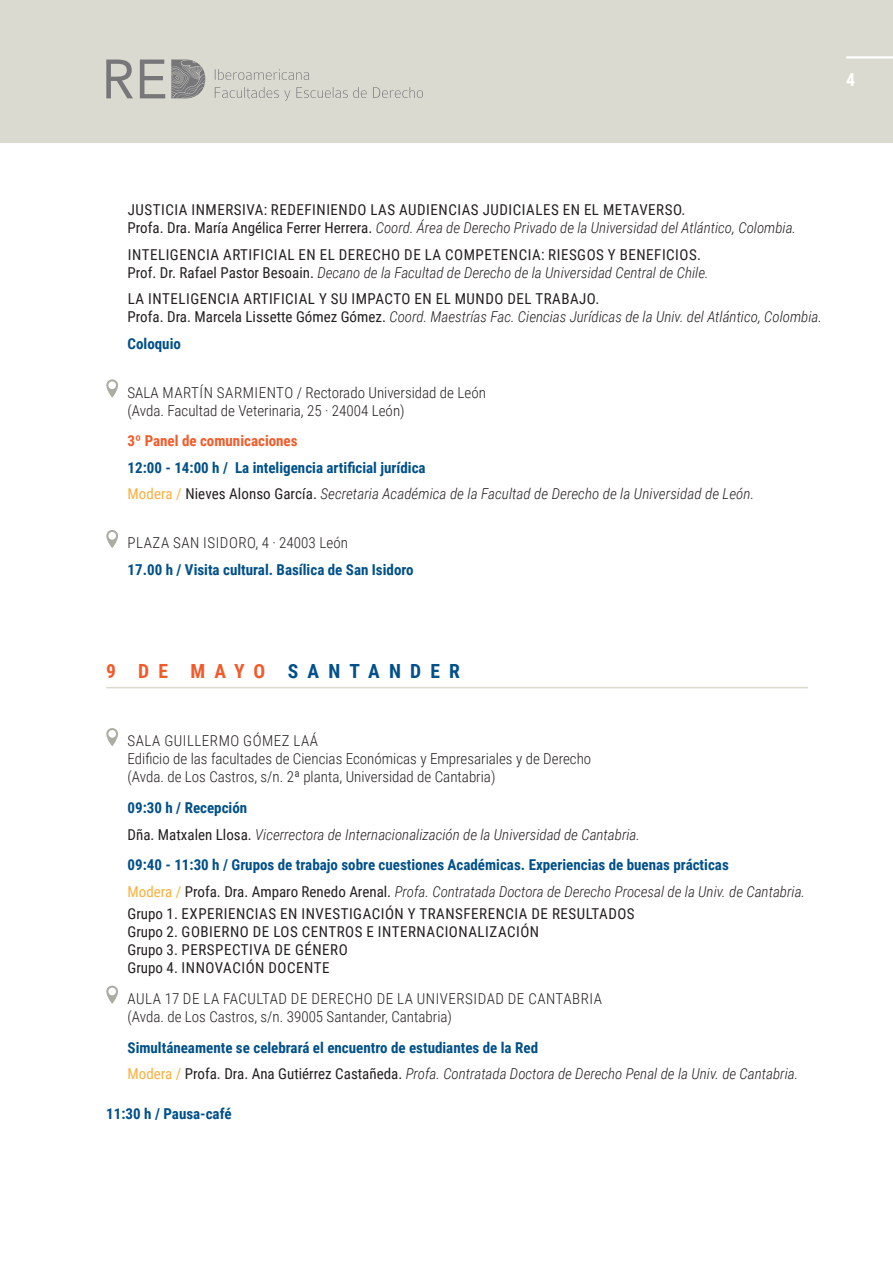
<style>
.page{position:relative;width:893px;height:1263px;background:#fff}
.page>*{position:absolute;margin:0;border:0;box-sizing:border-box;transform-origin:0 0}
.t1{font:700 19.5px "Roboto Condensed";letter-spacing:.475em;color:#015089}
.t2{font:700 18px "Roboto Condensed";color:#fff}
.t3{font:15px/18px "Roboto Condensed";letter-spacing:.035em;color:#231f20}
.t4{font:italic 300 15px "Roboto Condensed";color:#231f20}
.t5{font:300 15px/18px "Roboto Condensed";color:#231f20}
.t6{font:700 15px "Roboto Condensed";color:#015089}
.t7{font:300 15px "Roboto Condensed";letter-spacing:.035em;color:#231f20}
.t8{font:700 15px "Roboto Condensed";color:#f15b2a}
.s1{font-weight:300;font-style:italic}
.s2{font-weight:400;font-style:normal;color:#fbb03f}
.s3{font-weight:400;font-style:normal}
.s4{color:#f15b2a}
</style>
<div class="page">
<svg style="left:106px;top:379px;width:12px;height:19px"></svg>
<div style="left:108px;top:381px;width:8px;height:8px;background:#fff;border-radius:50%"></div>
<svg style="left:106px;top:530px;width:12px;height:18px"></svg>
<div style="left:108px;top:532px;width:8px;height:8px;background:#fff;border-radius:50%"></div>
<svg style="left:106px;top:728px;width:12px;height:18px"></svg>
<div style="left:108px;top:730px;width:8px;height:8px;background:#fff;border-radius:50%"></div>
<svg style="left:106px;top:985px;width:12px;height:19px"></svg>
<div style="left:108px;top:988px;width:8px;height:7px;background:#fff;border-radius:50%"></div>
<hr style="left:106px;top:687px;width:702px;height:1px;background:#dbdad1">
<div style="left:0;top:0;width:893px;height:142px;background:#dbdad1"></div>
<svg style="left:215px;top:87px;width:208px;height:14px"></svg>
<svg style="left:215px;top:69px;width:94px;height:11px"></svg>
<svg style="left:171px;top:60px;width:34px;height:38px"></svg>
<svg style="left:106px;top:60px;width:27px;height:38px"></svg>
<svg style="left:140px;top:60px;width:25px;height:38px"></svg>
<hr style="left:846px;top:56px;width:47px;height:3px;background:#fff">
<p class="t2" style="left:846px;top:67px;width:11px">4</p>
<p class="t3" style="left:128px;top:200px;width:670px">JUSTICIA INMERSIVA: REDEFINIENDO LAS AUDIENCIAS JUDICIALES EN EL METAVERSO.<br>Profa. Dra. María Angélica Ferrer Herrera. <span class="s1">Coord. Área de Derecho Privado de la Universidad del Atlántico, Colombia.</span></p>
<p class="t3" style="left:128px;top:245px;width:582px">INTELIGENCIA ARTIFICIAL EN EL DERECHO DE LA COMPETENCIA: RIESGOS Y BENEFICIOS.<br>Prof. Dr. Rafael Pastor Besoain. <span class="s1">Decano de la Facultad de Derecho de la Universidad Central de Chile.</span></p>
<p class="t3" style="left:128px;top:289px;width:696px">LA INTELIGENCIA ARTIFICIAL Y SU IMPACTO EN EL MUNDO DEL TRABAJO.<br>Profa. Dra. Marcela Lissette Gómez Gómez. <span class="s1">Coord. Maestrías Fac. Ciencias Jurídicas de la Univ. del Atlántico, Colombia.</span></p>
<p class="t6" style="left:128px;top:333px;width:55px">Coloquio</p>
<p class="t5" style="left:128px;top:383px;width:360px">SALA MARTÍN SARMIENTO / Rectorado Universidad de León (Avda. Facultad de Veterinaria, 25 · 24004 León)</p>
<p class="t8" style="left:128px;top:431px;width:172px">3º Panel de comunicaciones</p>
<p class="t6" style="left:128px;top:457px;width:300px">12:00 - 14:00 h / La inteligencia artificial jurídica</p>
<p class="t4" style="left:128px;top:484px;width:628px"><span class="s2">Modera /</span> <span class="s3">Nieves Alonso García.</span> Secretaria Académica de la Facultad de Derecho de la Universidad de León.</p>
<p class="t7" style="left:128px;top:532px;width:222px">PLAZA SAN ISIDORO, 4 · 24003 León</p>
<p class="t6" style="left:128px;top:559px;width:288px">17.00 h / Visita cultural. Basílica de San Isidoro</p>
<p class="t1" style="left:106px;top:657px;width:355px"><span class="s4">9 DE MAYO</span> SANTANDER</p>
<p class="t5" style="left:128px;top:731px;width:465px">SALA GUILLERMO GÓMEZ LAÁ<br>Edificio de las facultades de Ciencias Económicas y Empresariales y de Derecho (Avda. de Los Castros, s/n. 2ª planta, Universidad de Cantabria)</p>
<p class="t6" style="left:128px;top:797px;width:121px">09:30 h / Recepción</p>
<p class="t4" style="left:128px;top:824px;width:514px"><span class="s3">Dña. Matxalen Llosa.</span> Vicerrectora de Internacionalización de la Universidad de Cantabria.</p>
<p class="t6" style="left:128px;top:854px;width:603px">09:40 - 11:30 h / Grupos de trabajo sobre cuestiones Académicas. Experiencias de buenas prácticas</p>
<p class="t4" style="left:128px;top:881px;width:679px"><span class="s2">Modera /</span> <span class="s3">Profa. Dra. Amparo Renedo Arenal.</span> Profa. Contratada Doctora de Derecho Procesal de la Univ. de Cantabria.</p>
<p class="t3" style="left:128px;top:904px;width:509px">Grupo 1. EXPERIENCIAS EN INVESTIGACIÓN Y TRANSFERENCIA DE RESULTADOS Grupo 2. GOBIERNO DE LOS CENTROS E INTERNACIONALIZACIÓN<br>Grupo 3. PERSPECTIVA DE GÉNERO<br>Grupo 4. INNOVACIÓN DOCENTE</p>
<p class="t5" style="left:128px;top:989px;width:476px">AULA 17 DE LA FACULTAD DE DERECHO DE LA UNIVERSIDAD DE CANTABRIA (Avda. de Los Castros, s/n. 39005 Santander, Cantabria)</p>
<p class="t6" style="left:128px;top:1037px;width:412px">Simultáneamente se celebrará el encuentro de estudiantes de la Red</p>
<p class="t4" style="left:128px;top:1063px;width:672px"><span class="s2">Modera /</span> <span class="s3">Profa. Dra. Ana Gutiérrez Castañeda.</span> Profa. Contratada Doctora de Derecho Penal de la Univ. de Cantabria.</p>
<p class="t6" style="left:106px;top:1103px;width:127px">11:30 h / Pausa-café</p>
</div>
